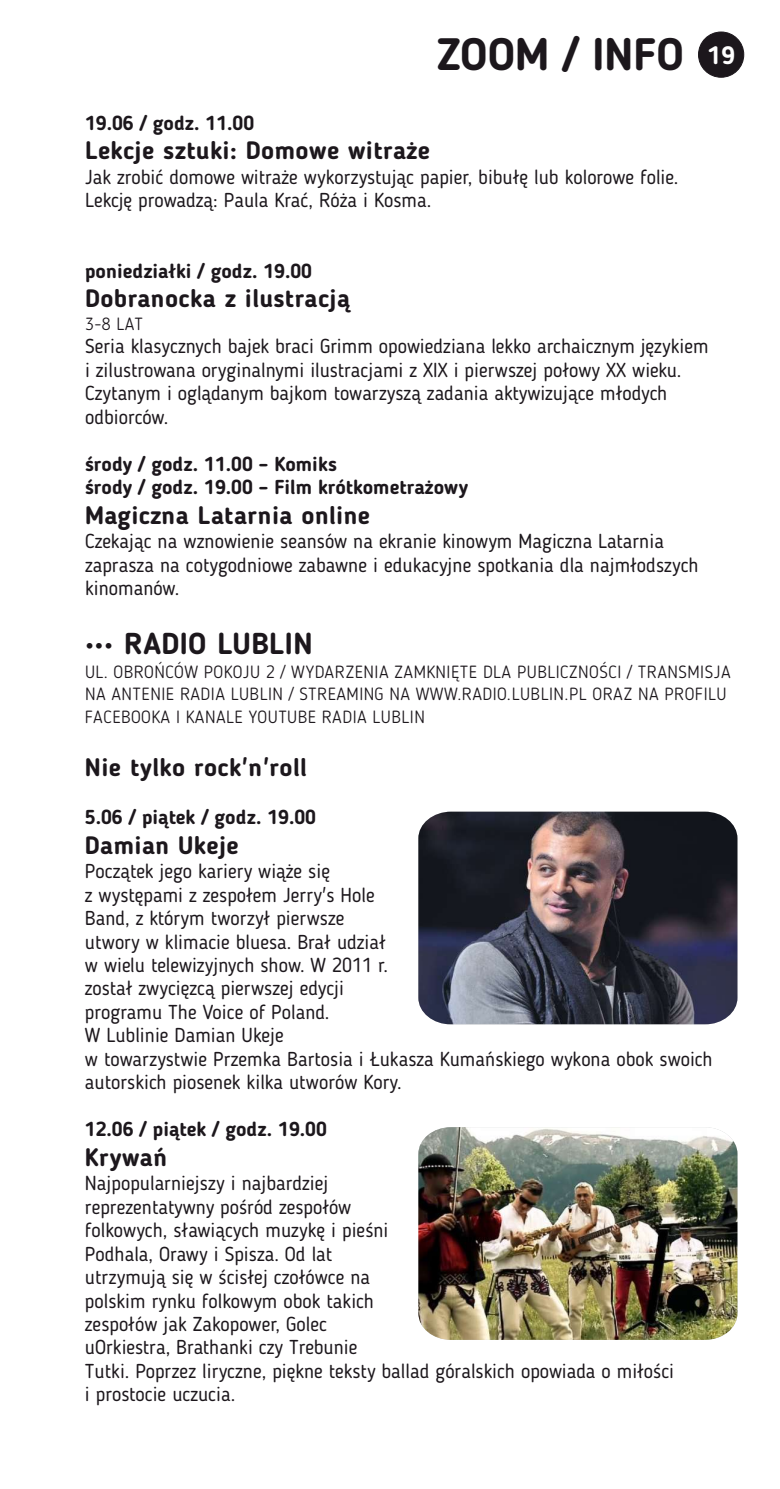
<style>
.page{position:relative;width:780px;height:1489px;background:#fff}
.page>*{position:absolute;margin:0;border:0;box-sizing:border-box;transform-origin:0 0}
.t1{font:700 45px "Blogger Sans";color:#1c171c}
.t2{font:700 30px "Blogger Sans";letter-spacing:.015em;color:#1c171c}
.t3{font:700 25px "Blogger Sans";letter-spacing:.015em;color:#1c171c}
.t4{font:20px/23.5px "Blogger Sans";color:#1c171c}
.t5{font:700 20px/23.5px "Blogger Sans";color:#1c171c}
.t6{font:300 17.5px/22.5px "Blogger Sans";letter-spacing:.03em;color:#1c171c}
</style>
<div class="page">
<div style="left:698px;top:32px;width:46px;height:45px;background:#1c171c;border:1px solid #1c171c;border-radius:50%"></div>
<img style="left:418px;top:1127px;width:319px;height:212px">
<img style="left:418px;top:811px;width:319px;height:213px">
<h1 class="t1" style="left:437px;top:36px;width:299px">ZOOM / INFO <sup>19</sup></h1>
<p class="t5" style="left:85px;top:113px;width:171px">19.06 / godz. 11.00</p>
<p class="t3" style="left:85px;top:140px;width:346px">Lekcje sztuki: Domowe witraże</p>
<p class="t4" style="left:85px;top:167px;width:594px">Jak zrobić domowe witraże wykorzystując papier, bibułę lub kolorowe folie.<br>Lekcję prowadzą: Paula Krać, Róża i Kosma.</p>
<p class="t5" style="left:85px;top:261px;width:228px">poniedziałki / godz. 19.00</p>
<p class="t3" style="left:85px;top:288px;width:266px">Dobranocka z ilustracją</p>
<p class="t6" style="left:85px;top:314px;width:59px">3-8 LAT</p>
<p class="t4" style="left:85px;top:336px;width:625px">Seria klasycznych bajek braci Grimm opowiedziana lekko archaicznym językiem i zilustrowana oryginalnymi ilustracjami z XIX i pierwszej połowy XX wieku.<br>Czytanym i oglądanym bajkom towarzyszą zadania aktywizujące młodych odbiorców.</p>
<p class="t5" style="left:85px;top:454px;width:384px">środy / godz. 11.00 – Komiks<br>środy / godz. 19.00 – Film krótkometrażowy</p>
<p class="t3" style="left:85px;top:505px;width:286px">Magiczna Latarnia online</p>
<p class="t4" style="left:85px;top:531px;width:615px">Czekając na wznowienie seansów na ekranie kinowym Magiczna Latarnia zaprasza na cotygodniowe zabawne i edukacyjne spotkania dla najmłodszych kinomanów.</p>
<h2 class="t2" style="left:85px;top:631px;width:229px">••• RADIO LUBLIN</h2>
<p class="t6" style="left:85px;top:662px;width:647px">UL. OBROŃCÓW POKOJU 2 / WYDARZENIA ZAMKNIĘTE DLA PUBLICZNOŚCI / TRANSMISJA<br>NA ANTENIE RADIA LUBLIN / STREAMING NA WWW.RADIO.LUBLIN.PL ORAZ NA PROFILU<br>FACEBOOKA I KANALE YOUTUBE RADIA LUBLIN</p>
<p class="t3" style="left:85px;top:756px;width:223px">Nie tylko rock'n'roll</p>
<p class="t5" style="left:85px;top:807px;width:232px">5.06 / piątek / godz. 19.00</p>
<p class="t3" style="left:85px;top:834px;width:155px">Damian Ukeje</p>
<p class="t4" style="left:85px;top:861px;width:629px">Początek jego kariery wiąże się<br>z występami z zespołem Jerry's Hole<br>Band, z którym tworzył pierwsze<br>utwory w klimacie bluesa. Brał udział<br>w wielu telewizyjnych show. W 2011 r.<br>został zwycięzcą pierwszej edycji<br>programu The Voice of Poland.<br>W Lublinie Damian Ukeje<br>w towarzystwie Przemka Bartosia i Łukasza Kumańskiego wykona obok swoich autorskich piosenek kilka utworów Kory.</p>
<p class="t5" style="left:85px;top:1119px;width:243px">12.06 / piątek / godz. 19.00</p>
<p class="t3" style="left:85px;top:1146px;width:84px">Krywań</p>
<p class="t4" style="left:85px;top:1173px;width:590px">Najpopularniejszy i najbardziej<br>reprezentatywny pośród zespołów<br>folkowych, sławiących muzykę i pieśni<br>Podhala, Orawy i Spisza. Od lat<br>utrzymują się w ścisłej czołówce na<br>polskim rynku folkowym obok takich<br>zespołów jak Zakopower, Golec<br>uOrkiestra, Brathanki czy Trebunie<br>Tutki. Poprzez liryczne, piękne teksty ballad góralskich opowiada o miłości i prostocie uczucia.</p>
</div>
